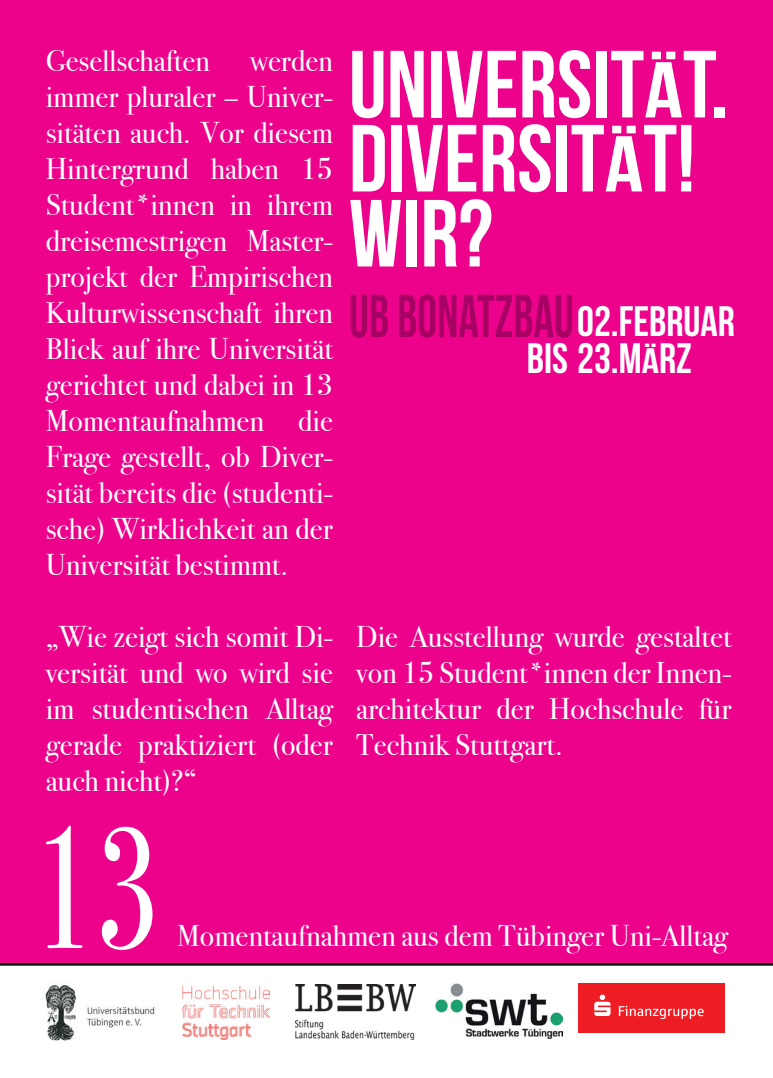
<style>
.page{position:relative;width:773px;height:1078px;background:#fff}
.page>*{position:absolute;margin:0;border:0;box-sizing:border-box;transform-origin:0 0}
.t1{font:171.5px "Bodoni Svty Two ITCTT";color:#fff;scale:.7 1}
.t2{font:95px/74.5px "Bebas Neue";color:#fff}
.t3{font:60.5px "Bebas Neue";color:#a70164;scale:.83 1}
.t4{font:42.5px/37.5px "Bebas Neue";color:#fff}
.t5{font:30px/36px "Bodoni Svty Two ITCTT";color:#fff;text-align:justify}
.s1{font-size:78.75px}
.s2{font-size:35.25px}
</style>
<div class="page">
<div style="left:0;top:0;width:772px;height:1049px;background:#ed028c"></div>
<div style="left:0;top:964px;width:772px;height:113px;background:#fff"></div>
<img style="left:295px;top:984px;width:120px;height:54px">
<img style="left:45px;top:985px;width:110px;height:56px">
<img style="left:435px;top:983px;width:127px;height:55px">
<hr style="left:0;top:962px;width:772px;height:3px;background:#000">
<div style="left:578px;top:982px;width:146px;height:50px;background:#ee1d23"></div>
<svg style="left:594px;top:994px;width:16px;height:21px"></svg>
<svg style="left:618px;top:1005px;width:85px;height:13px"></svg>
<img style="left:182px;top:986px;width:88px;height:53px">
<p class="t5" style="left:46px;top:43px;width:166px">Gesellschaften</p>
<p class="t5" style="left:46px;top:43px;width:289px;text-indent:204px">werden immer pluraler – Univer&shy;sitäten auch. Vor diesem Hintergrund haben 15<br>Student*innen in ihrem dreisemestrigen Master&shy;projekt der Empirischen Kulturwissenschaft ihren Blick auf ihre Universität gerichtet und dabei in 13<br>Momentaufnahmen die Frage gestellt, ob Diver&shy;sität bereits die (studenti&shy;sche) Wirklichkeit an der Universität bestimmt.</p>
<h2 class="t2" style="left:349px;top:46px;width:381px">UNIVERSIT<span class="s1">Ä</span>T.<br>DIVERSIT<span class="s1">Ä</span>T!<br>WIR?</h2>
<h3 class="t3" style="left:349px;top:283px;width:272px">UB BONATZBAU</h3>
<h3 class="t4" style="left:526px;top:302px;width:209px;text-indent:50px">02.FEBRUAR<br>BIS 23.M<span class="s2">Ä</span>RZ</h3>
<p class="t5" style="left:46px;top:619px;width:289px">„Wie zeigt sich somit Di&shy;versität und wo wird sie im studentischen Alltag gerade praktiziert (oder auch nicht)?“</p>
<p class="t5" style="left:356px;top:618px;width:377px">Die Ausstellung wurde gestaltet von 15 Student*innen der Innen&shy;architektur der Hochschule für Technik Stuttgart.</p>
<h1 class="t1" style="left:32px;top:787px;width:184px">13</h1>
<p class="t5" style="left:177px;top:918px;width:552px">Momentaufnahmen aus dem Tübinger Uni-Alltag</p>
</div>
